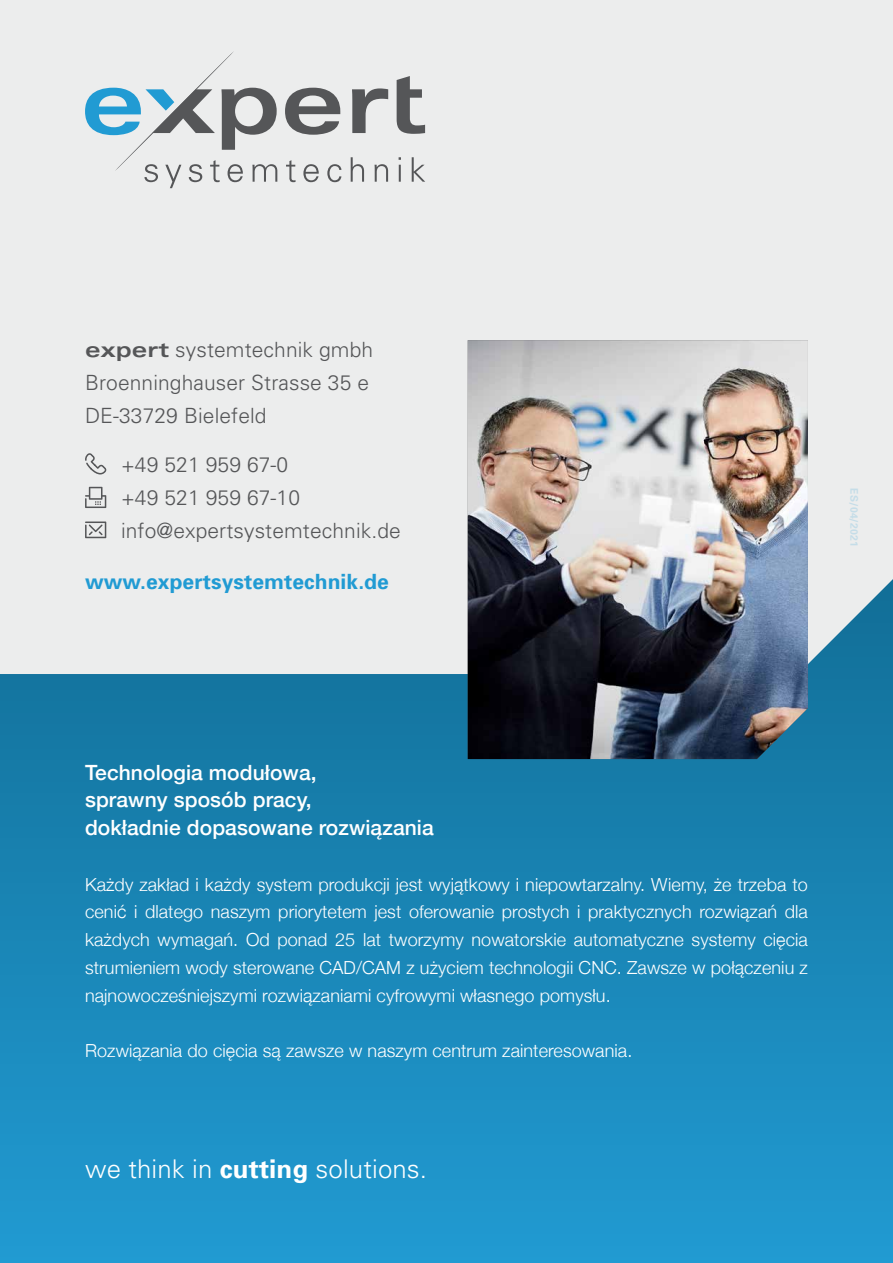
<style>
.page{position:relative;width:893px;height:1263px;background:#fff}
.page>*{position:absolute;margin:0;border:0;box-sizing:border-box;transform-origin:0 0}
.t1{font:300 25.8px "Univers";letter-spacing:.005em;color:#fff}
.t2{font:300 21px/33px "Univers";letter-spacing:.005em;color:#555658}
.t3{font:500 21px/27.8px "Helvetica Neue";letter-spacing:.005em;color:#fff}
.t4{font:700 21px "Univers";letter-spacing:.005em;color:#219bd3}
.t5{font:300 18px/27.8px "Helvetica Neue";letter-spacing:.005em;color:#fff;text-align:justify}
.t6{font:700 10.5px "Univers";letter-spacing:.005em;color:#c5dde8}
.s1{font-weight:700;font-stretch:expanded}
.s2{font-weight:700}
</style>
<div class="page">
<svg style="left:0;top:674px;width:893px;height:589px;background:#1a88ba"></svg>
<div style="left:0;top:0;width:893px;height:674px;background:#eceded"></div>
<svg style="left:286px;top:160px;width:10px;height:22px"></svg>
<svg style="left:303px;top:164px;width:16px;height:18px"></svg>
<svg style="left:327px;top:164px;width:14px;height:18px"></svg>
<svg style="left:351px;top:157px;width:13px;height:25px"></svg>
<svg style="left:375px;top:164px;width:13px;height:18px"></svg>
<svg style="left:399px;top:157px;width:2px;height:25px"></svg>
<svg style="left:412px;top:157px;width:13px;height:25px"></svg>
<svg style="left:285px;top:88px;width:55px;height:47px;background:#929394"></svg>
<svg style="left:352px;top:88px;width:36px;height:45px;background:#9fa0a1"></svg>
<svg style="left:397px;top:76px;width:28px;height:58px;background:#969798"></svg>
<svg style="left:85px;top:51px;width:192px;height:137px;background:#c8d2d6"></svg>
<img style="left:468px;top:340px;width:340px;height:419px">
<svg style="left:85px;top:453px;width:21px;height:21px"></svg>
<svg style="left:85px;top:521px;width:21px;height:17px"></svg>
<svg style="left:85px;top:487px;width:21px;height:21px"></svg>
<p class="t2" style="left:85px;top:333px;width:290px"><span class="s1">expert</span> systemtechnik gmbh<br>Broenninghauser Strasse 35 e<br>DE-33729 Bielefeld</p>
<p class="t2" style="left:121px;top:448px;width:281px">+49 521 959 67-0<br>+49 521 959 67-10 info@expertsystemtechnik.de</p>
<p class="t4" style="left:85px;top:569px;width:305px">www.expertsystemtechnik.de</p>
<p class="t6" style="left:860px;top:488px;width:60px;rotate:90deg">ES/04/2021</p>
<p class="t3" style="left:85px;top:756px;width:350px">Technologia modułowa,<br>sprawny sposób pracy,<br>dokładnie dopasowane rozwiązania</p>
<p class="t5" style="left:85px;top:869px;width:724px">Każdy zakład i każdy system produkcji jest wyjątkowy i niepowtarzalny. Wiemy, że trzeba to cenić i dlatego naszym priorytetem jest oferowanie prostych i praktycznych rozwiązań dla każdych wymagań. Od ponad 25 lat tworzymy nowatorskie automatyczne systemy cięcia strumieniem wody sterowane CAD/CAM z użyciem technologii CNC. Zawsze w połączeniu z najnowocześniejszymi rozwiązaniami cyfrowymi własnego pomysłu.</p>
<p class="t5" style="left:85px;top:1035px;width:549px">Rozwiązania do cięcia są zawsze w naszym centrum zainteresowania.</p>
<h1 class="t1" style="left:85px;top:1153px;width:344px">we think in <span class="s2">cutting</span> solutions.</h1>
</div>
